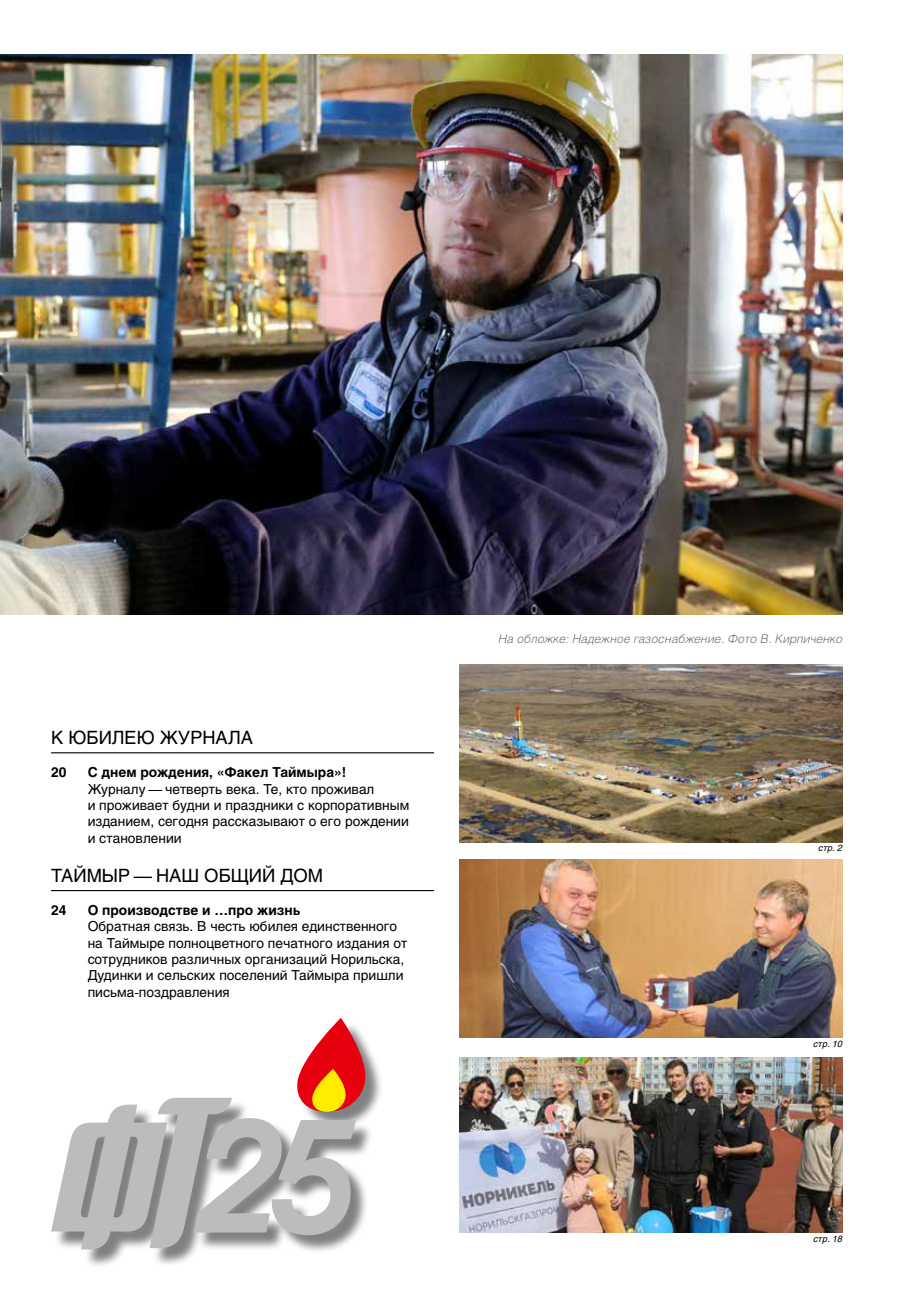
<style>
.page{position:relative;width:915px;height:1306px;background:#fff}
.page>*{position:absolute;margin:0;border:0;box-sizing:border-box;transform-origin:0 0}
.t1{font:18.15px "Helios C";color:#000}
.t2{font:13.65px/16.4px "Helios C";color:#000}
.t3{font:700 13.65px "Helios C";color:#000}
.t4{font:italic 12px "Helios Light C";color:#6f7070}
.t5{font:italic 9px "Helios C";color:#000}
</style>
<div class="page">
<img style="left:0;top:54px;width:842px;height:560px">
<img style="left:459px;top:1057px;width:383px;height:175px">
<img style="left:459px;top:664px;width:383px;height:178px">
<img style="left:459px;top:859px;width:383px;height:178px">
<hr style="left:51px;top:752px;width:383px;height:1px;background:#000">
<hr style="left:51px;top:890px;width:383px;height:1px;background:#000">
<div style="left:54px;top:1021px;width:330px;height:246px;background:#000;opacity:.5"></div>
<svg style="left:51px;top:1017px;width:317px;height:232px"></svg>
<h1 class="t1" style="left:51px;top:726px;width:203px">К ЮБИЛЕЮ ЖУРНАЛА</h1>
<p class="t3" style="left:51px;top:764px;width:17px">20</p>
<p class="t3" style="left:88px;top:764px;width:260px">С днем рождения, «Факел Таймыра»!</p>
<p class="t2" style="left:88px;top:780px;width:323px">Журналу — четверть века. Те, кто проживал<br>и проживает будни и праздники с корпоративным изданием, сегодня рассказывают о его рождении и становлении</p>
<h1 class="t1" style="left:51px;top:864px;width:273px">ТАЙМЫР — НАШ ОБЩИЙ ДОМ</h1>
<p class="t3" style="left:51px;top:902px;width:17px">24</p>
<p class="t3" style="left:88px;top:902px;width:214px">О производстве и …про жизнь</p>
<p class="t2" style="left:88px;top:918px;width:321px">Обратная связь. В честь юбилея единственного на Таймыре полноцветного печатного издания от сотрудников различных организаций Норильска, Дудинки и сельских поселений Таймыра пришли письма-поздравления</p>
<p class="t4" style="left:498px;top:631px;width:346px">На обложке: Надежное газоснабжение. Фото В. Кирпиченко</p>
<p class="t5" style="left:818px;top:842px;width:25px">стр. 2</p>
<p class="t5" style="left:813px;top:1038px;width:31px">стр. 10</p>
<p class="t5" style="left:813px;top:1233px;width:31px">стр. 18</p>
</div>
